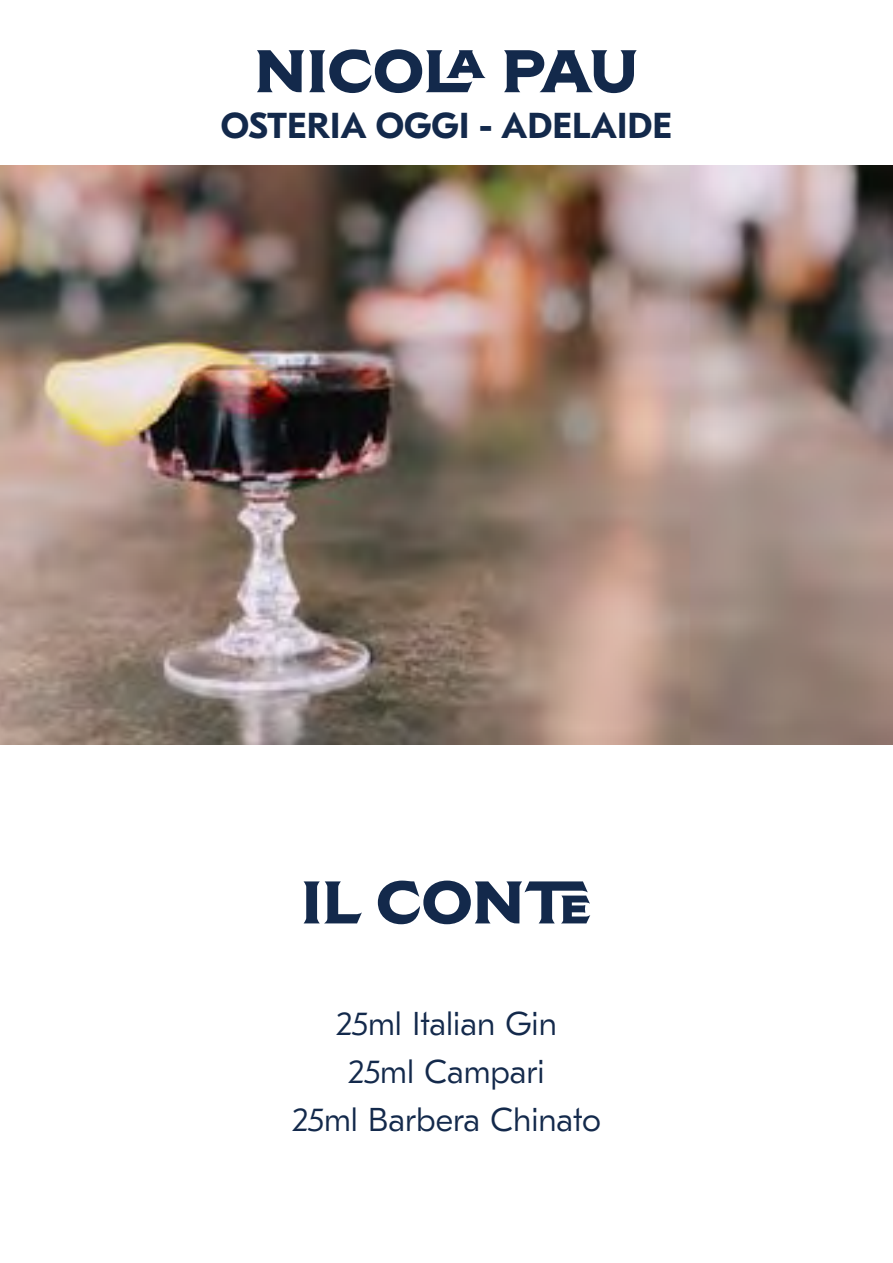
<style>
.page{position:relative;width:893px;height:1263px;background:#fff}
.page>*{position:absolute;margin:0;border:0;box-sizing:border-box;transform-origin:0 0}
.t1{font:700 60px "Campari";color:#13294b}
.t2{font:700 36px "GT Eesti Pro Text";color:#13294b}
.t3{font:300 33px/48px "GT Eesti Pro Text";color:#13294b;text-align:center}
</style>
<div class="page">
<img style="left:0;top:166px;width:893px;height:579px">
<h1 class="t1" style="left:254px;top:32px;width:386px">NICOLA PAU</h1>
<p class="t2" style="left:221px;top:106px;width:453px">OSTERIA OGGI - ADELAIDE</p>
<h1 class="t1" style="left:301px;top:863px;width:292px">IL CONTE</h1>
<p class="t3" style="left:292px;top:1000px;width:310px">25ml Italian Gin<br>25ml Campari<br>25ml Barbera Chinato</p>
</div>
